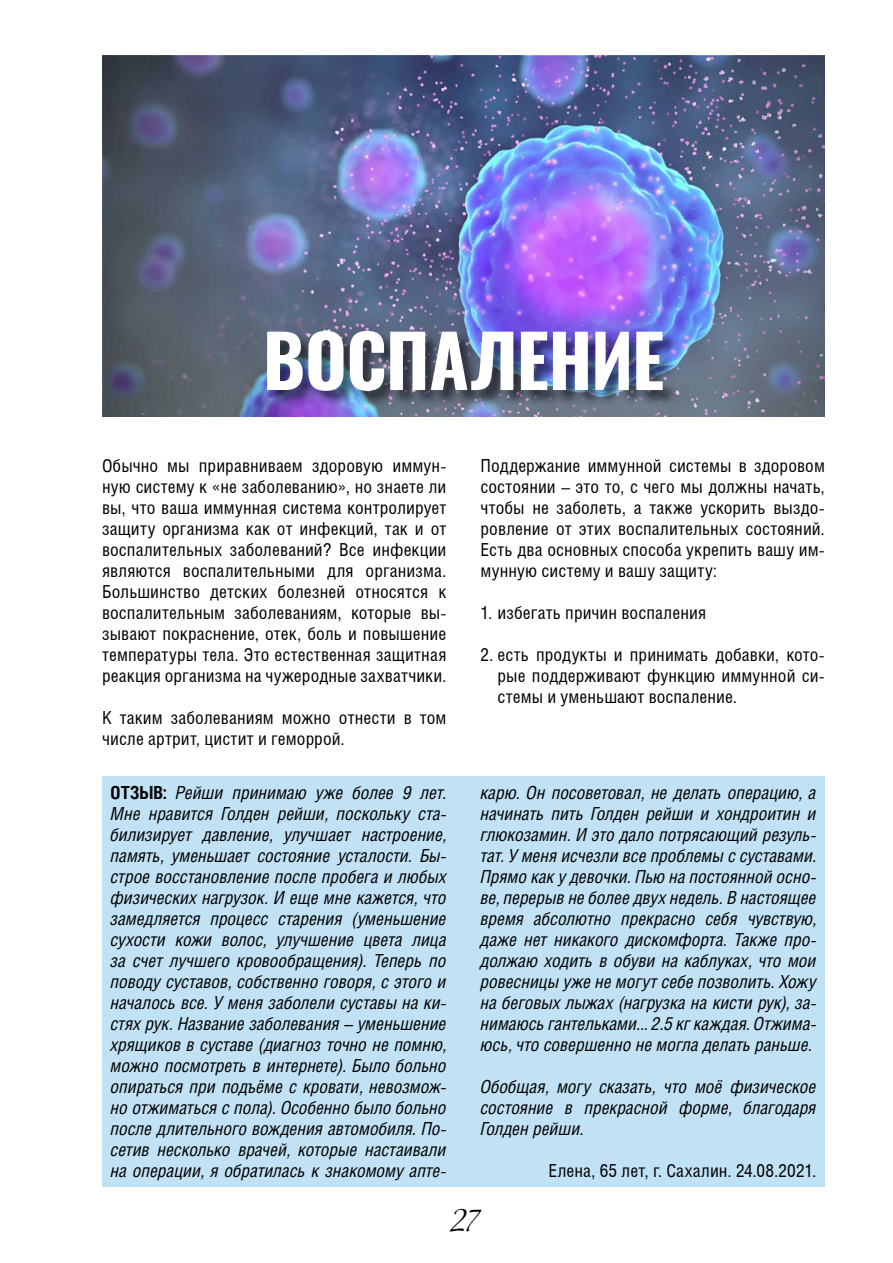
<style>
.page{position:relative;width:893px;height:1263px;background:#fff}
.page>*{position:absolute;margin:0;border:0;box-sizing:border-box;transform-origin:0 0}
.t1{font:700 72px "Oswald";letter-spacing:-.01em;color:#fff}
.t2{font:31.5px "Adventure";color:#000}
.t3{font:italic 18px/21px "Helios Cond C";letter-spacing:-.005em;color:#000;text-align:justify}
.t4{font:18px/21px "Helios Cond";letter-spacing:.005em;color:#000;text-align:justify}
.s1{font-weight:700;font-style:normal}
</style>
<div class="page">
<img style="left:102px;top:55px;width:723px;height:362px">
<div style="left:268px;top:331px;width:411px;height:76px;background:#000;opacity:.56"></div>
<div style="left:102px;top:776px;width:723px;height:410px;background:#c1e1f4"></div>
<h1 class="t1" style="left:263px;top:323px;width:403px">ВОСПАЛЕНИЕ</h1>
<p class="t4" style="left:102px;top:455px;width:346px">Обычно мы приравниваем здоровую иммун&shy;ную систему к «не заболеванию», но знаете ли вы, что ваша иммунная система контролирует защиту организма как от инфекций, так и от воспалительных заболеваний? Все инфекции являются воспалительными для организма.<br>Большинство детских болезней относятся к воспалительным заболеваниям, которые вы&shy;зывают покраснение, отек, боль и повышение температуры тела. Это естественная защитная реакция организма на чужеродные захватчики.</p>
<p class="t4" style="left:102px;top:707px;width:346px">К таким заболеваниям можно отнести в том числе артрит, цистит и геморрой.</p>
<p class="t4" style="left:480px;top:455px;width:346px">Поддержание иммунной системы в здоровом состоянии – это то, с чего мы должны начать, чтобы не заболеть, а также ускорить выздо&shy;ровление от этих воспалительных состояний.<br>Есть два основных способа укрепить вашу им&shy;мунную систему и вашу защиту:</p>
<p class="t4" style="left:480px;top:602px;width:227px">1. избегать причин воспаления</p>
<p class="t4" style="left:497px;top:644px;width:329px;text-indent:-17px">2. есть продукты и принимать добавки, кото&shy;рые поддерживают функцию иммунной си&shy;стемы и уменьшают воспаление.</p>
<p class="t3" style="left:111px;top:782px;width:337px"><span class="s1">ОТЗЫВ:</span> Рейши принимаю уже более 9 лет.<br>Мне нравится Голден рейши, поскольку ста&shy;билизирует давление, улучшает настроение, память, уменьшает состояние усталости. Бы&shy;строе восстановление после пробега и любых физических нагрузок. И еще мне кажется, что замедляется процесс старения (уменьшение сухости кожи волос, улучшение цвета лица за счет лучшего кровообращения). Теперь по поводу суставов, собственно говоря, с этого и началось все. У меня заболели суставы на ки&shy;стях рук. Название заболевания – уменьшение хрящиков в суставе (диагноз точно не помню, можно посмотреть в интернете). Было больно опираться при подъёме с кровати, невозмож&shy;но отжиматься с пола). Особенно было больно после длительного вождения автомобиля. По&shy;сетив несколько врачей, которые настаивали на операции, я обратилась к знакомому апте-</p>
<p class="t3" style="left:480px;top:782px;width:337px">карю. Он посоветовал, не делать операцию, а начинать пить Голден рейши и хондроитин и глюкозамин. И это дало потрясающий резуль&shy;тат. У меня исчезли все проблемы с суставами.<br>Прямо как у девочки. Пью на постоянной осно&shy;ве, перерыв не более двух недель. В настоящее время абсолютно прекрасно себя чувствую, даже нет никакого дискомфорта. Также про&shy;должаю ходить в обуви на каблуках, что мои ровесницы уже не могут себе позволить. Хожу на беговых лыжах (нагрузка на кисти рук), за&shy;нимаюсь гантельками... 2.5 кг каждая. Отжима&shy;юсь, что совершенно не могла делать раньше.</p>
<p class="t3" style="left:480px;top:1076px;width:337px">Обобщая, могу сказать, что моё физическое состояние в прекрасной форме, благодаря Голден рейши.</p>
<p class="t4" style="left:548px;top:1160px;width:269px">Елена, 65 лет, г. Сахалин. 24.08.2021.</p>
<h2 class="t2" style="left:448px;top:1201px;width:32px">27</h2>
</div>
